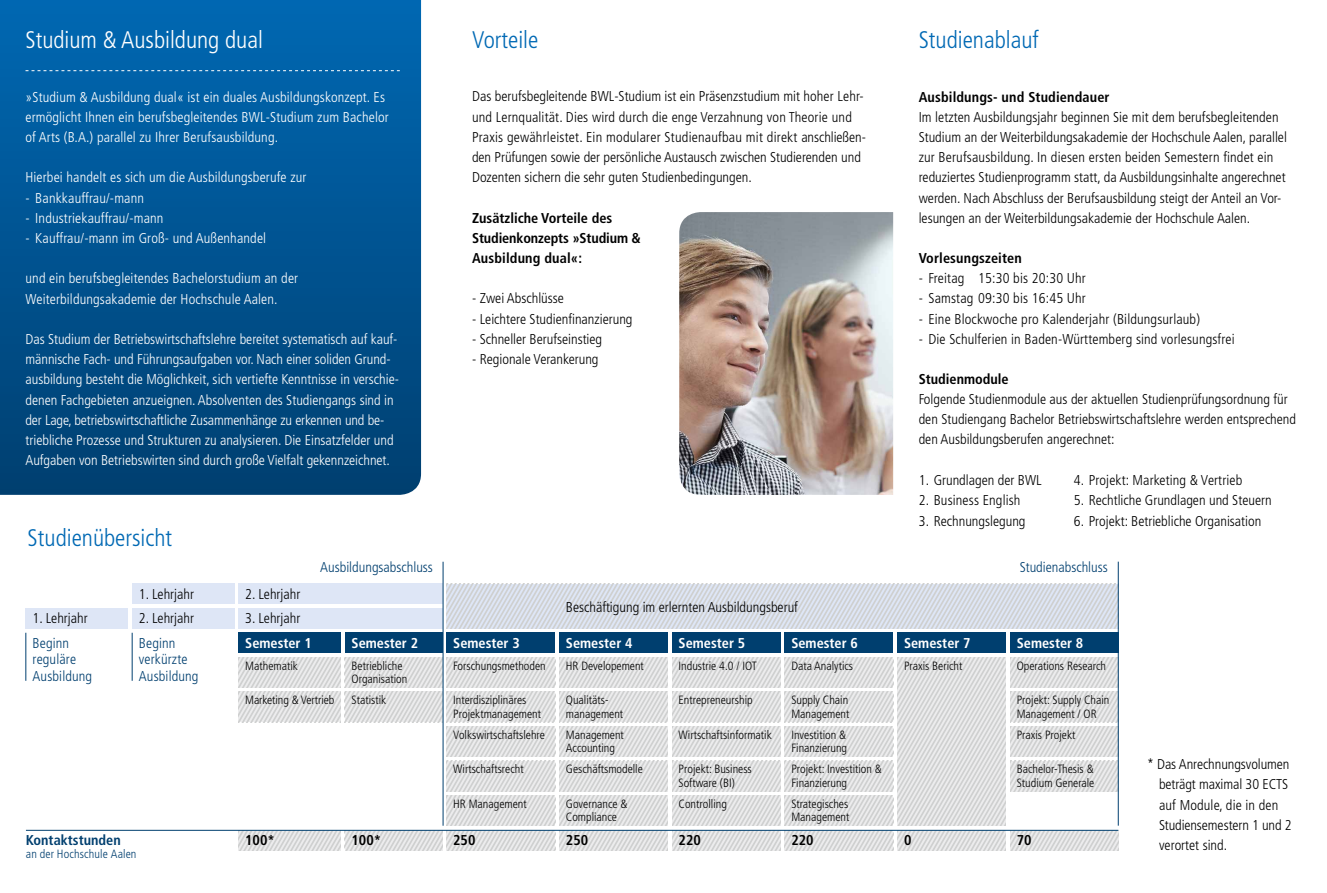
<style>
.page{position:relative;width:1327px;height:893px;background:#fff}
.page>*{position:absolute;margin:0;border:0;box-sizing:border-box;transform-origin:0 0}
.t1{font:300 condensed 24px "Frutiger LT Pro";color:#0069b4}
.t2{font:300 condensed 24px "Frutiger LT Pro";color:#fff}
.t3{font:300 condensed 14.25px/20.2px "Frutiger LT Pro";color:#000}
.t4{font:300 condensed 14.25px/20.2px "Frutiger LT Pro";color:#fff}
.t5{font:700 condensed 14.25px/20.2px "Frutiger LT Pro";color:#000}
.t6{font:300 condensed 14.25px/16.5px "Frutiger LT Pro";letter-spacing:.01em;color:#003f6f}
.t7{font:700 condensed 14.25px "Frutiger LT Pro";color:#fff}
.t8{font:700 condensed 14.25px "Frutiger LT Pro";color:#003f6f}
.t9{font:300 condensed 12px/13.5px "Frutiger LT Pro";color:#000}
.t10{font:300 condensed 12px "Frutiger LT Pro";letter-spacing:.01em;color:#003f6f}
</style>
<div class="page">
<div style="left:1010px;top:633px;width:108px;height:20px;background:#003f6f"></div>
<svg style="left:0;top:0;width:421px;height:495px;background:#005391"></svg>
<svg style="left:26px;top:70px;width:374px;height:1px"></svg>
<div style="left:559px;top:633px;width:109px;height:20px;background:#003f6f"></div>
<svg style="left:446px;top:584px;width:672px;height:44px;background:#d6dbe4"></svg>
<div style="left:672px;top:633px;width:108px;height:20px;background:#003f6f"></div>
<div style="left:784px;top:633px;width:109px;height:20px;background:#003f6f"></div>
<div style="left:897px;top:633px;width:109px;height:20px;background:#003f6f"></div>
<div style="left:446px;top:633px;width:109px;height:20px;background:#003f6f"></div>
<div style="left:239px;top:608px;width:204px;height:20px;background:#dee6f6"></div>
<div style="left:239px;top:584px;width:204px;height:20px;background:#dee6f6"></div>
<div style="left:132px;top:608px;width:102px;height:20px;background:#dee6f6"></div>
<div style="left:132px;top:584px;width:102px;height:20px;background:#dee6f6"></div>
<div style="left:26px;top:608px;width:102px;height:20px;background:#dee6f6"></div>
<div style="left:239px;top:633px;width:102px;height:20px;background:#003f6f"></div>
<div style="left:345px;top:633px;width:98px;height:20px;background:#003f6f"></div>
<svg style="left:239px;top:657px;width:879px;height:193px"></svg>
<hr style="left:26px;top:830px;width:1092px;height:1px;background:#003f6f">
<hr style="left:443px;top:562px;width:1px;height:264px;background:#003f6f">
<hr style="left:26px;top:633px;width:1px;height:48px;background:#003f6f">
<hr style="left:132px;top:633px;width:1px;height:48px;background:#003f6f">
<hr style="left:1118px;top:562px;width:1px;height:264px;background:#003f6f">
<img style="left:679px;top:212px;width:214px;height:283px">
<h1 class="t2" style="left:26px;top:26px;width:239px">Studium &amp; Ausbildung dual</h1>
<h1 class="t1" style="left:472px;top:26px;width:68px">Vorteile</h1>
<h1 class="t1" style="left:918px;top:26px;width:122px">Studienablauf</h1>
<p class="t4" style="left:26px;top:87px;width:365px">»Studium &amp; Ausbildung dual« ist ein duales Ausbildungskonzept. Es ermöglicht Ihnen ein berufsbegleitendes BWL-Studium zum Bachelor of Arts (B.A.) parallel zu Ihrer Berufsausbildung.</p>
<p class="t4" style="left:26px;top:167px;width:282px">Hierbei handelt es sich um die Ausbildungsberufe zur</p>
<p class="t4" style="left:26px;top:188px;width:120px">- Bankkauffrau/-mann</p>
<p class="t4" style="left:26px;top:208px;width:139px">- Industriekauffrau/-mann</p>
<p class="t4" style="left:26px;top:228px;width:242px">- Kauffrau/-mann im Groß- und Außenhandel</p>
<p class="t4" style="left:26px;top:268px;width:274px">und ein berufsbegleitendes Bachelorstudium an der<br>Weiterbildungsakademie der Hochschule Aalen.</p>
<p class="t4" style="left:26px;top:329px;width:375px">Das Studium der Betriebswirtschaftslehre bereitet systematisch auf kauf&shy;männische Fach- und Führungsaufgaben vor. Nach einer soliden Grund&shy;ausbildung besteht die Möglichkeit, sich vertiefte Kenntnisse in verschie&shy;denen Fachgebieten anzueignen. Absolventen des Studiengangs sind in der Lage, betriebswirtschaftliche Zusammenhänge zu erkennen und be&shy;triebliche Prozesse und Strukturen zu analysieren. Die Einsatzfelder und Aufgaben von Betriebswirten sind durch große Vielfalt gekennzeichnet.</p>
<h1 class="t1" style="left:28px;top:524px;width:146px">Studienübersicht</h1>
<p class="t3" style="left:472px;top:87px;width:395px">Das berufsbegleitende BWL-Studium ist ein Präsenzstudium mit hoher Lehr&shy;und Lernqualität. Dies wird durch die enge Verzahnung von Theorie und Praxis gewährleistet. Ein modularer Studienaufbau mit direkt anschließen&shy;den Prüfungen sowie der persönliche Austausch zwischen Studierenden und Dozenten sichern die sehr guten Studienbedingungen.</p>
<p class="t5" style="left:472px;top:208px;width:170px">Zusätzliche Vorteile des<br>Studienkonzepts »Studium &amp;<br>Ausbildung dual«:</p>
<p class="t3" style="left:472px;top:289px;width:93px">- Zwei Abschlüsse</p>
<p class="t3" style="left:472px;top:309px;width:162px">- Leichtere Studienfinanzierung</p>
<p class="t3" style="left:472px;top:329px;width:132px">- Schneller Berufseinstieg</p>
<p class="t3" style="left:472px;top:349px;width:128px">- Regionale Verankerung</p>
<p class="t5" style="left:918px;top:86px;width:192px">Ausbildungs- und Studiendauer</p>
<p class="t3" style="left:918px;top:107px;width:370px">Im letzten Ausbildungsjahr beginnen Sie mit dem berufsbegleitenden Studium an der Weiterbildungsakademie der Hochschule Aalen, parallel zur Berufsausbildung. In diesen ersten beiden Semestern findet ein reduziertes Studienprogramm statt, da Ausbildungsinhalte angerechnet werden. Nach Abschluss der Berufsausbildung steigt der Anteil an Vor&shy;lesungen an der Weiterbildungsakademie der Hochschule Aalen.</p>
<p class="t5" style="left:918px;top:248px;width:105px">Vorlesungszeiten</p>
<p class="t3" style="left:918px;top:268px;width:169px">- Freitag 15:30 bis 20:30 Uhr</p>
<p class="t3" style="left:918px;top:289px;width:169px">- Samstag 09:30 bis 16:45 Uhr</p>
<p class="t3" style="left:918px;top:309px;width:283px">- Eine Blockwoche pro Kalenderjahr (Bildungsurlaub)</p>
<p class="t3" style="left:918px;top:329px;width:317px">- Die Schulferien in Baden-Württemberg sind vorlesungsfrei</p>
<p class="t5" style="left:918px;top:368px;width:92px">Studienmodule</p>
<p class="t3" style="left:918px;top:389px;width:379px">Folgende Studienmodule aus der aktuellen Studienprüfungsordnung für den Studiengang Bachelor Betriebswirtschaftslehre werden entsprechend den Ausbildungsberufen angerechnet:</p>
<p class="t3" style="left:1073px;top:470px;width:170px">4. Projekt: Marketing &amp; Vertrieb</p>
<p class="t3" style="left:1073px;top:490px;width:199px">5. Rechtliche Grundlagen und Steuern</p>
<p class="t3" style="left:1073px;top:511px;width:189px">6. Projekt: Betriebliche Organisation</p>
<p class="t3" style="left:918px;top:470px;width:124px">1. Grundlagen der BWL</p>
<p class="t3" style="left:918px;top:490px;width:103px">2. Business English</p>
<p class="t3" style="left:918px;top:511px;width:108px">3. Rechnungslegung</p>
<p class="t6" style="left:320px;top:559px;width:114px">Ausbildungsabschluss</p>
<p class="t6" style="left:1019px;top:559px;width:90px">Studienabschluss</p>
<p class="t3" style="left:33px;top:608px;width:57px">1. Lehrjahr</p>
<p class="t3" style="left:139px;top:584px;width:57px">1. Lehrjahr</p>
<p class="t3" style="left:139px;top:608px;width:57px">2. Lehrjahr</p>
<p class="t3" style="left:245px;top:584px;width:57px">2. Lehrjahr</p>
<p class="t3" style="left:245px;top:608px;width:57px">3. Lehrjahr</p>
<p class="t3" style="left:566px;top:597px;width:233px">Beschäftigung im erlernten Ausbildungsberuf</p>
<p class="t6" style="left:33px;top:635px;width:61px">Beginn reguläre<br>Ausbildung</p>
<p class="t6" style="left:139px;top:635px;width:61px">Beginn verkürzte<br>Ausbildung</p>
<p class="t7" style="left:245px;top:634px;width:68px">Semester 1</p>
<p class="t7" style="left:351px;top:634px;width:68px">Semester 2</p>
<p class="t9" style="left:245px;top:659px;width:54px">Mathematik</p>
<p class="t9" style="left:351px;top:659px;width:57px">Betriebliche<br>Organisation</p>
<p class="t9" style="left:245px;top:694px;width:91px">Marketing &amp; Vertrieb</p>
<p class="t9" style="left:351px;top:694px;width:36px">Statistik</p>
<p class="t7" style="left:453px;top:634px;width:68px">Semester 3</p>
<p class="t9" style="left:453px;top:659px;width:94px">Forschungsmethoden</p>
<p class="t9" style="left:453px;top:693px;width:89px">Interdisziplinäres<br>Projektmanagement</p>
<p class="t9" style="left:453px;top:728px;width:93px">Volkswirtschaftslehre</p>
<p class="t9" style="left:453px;top:763px;width:72px">Wirtschaftsrecht</p>
<p class="t9" style="left:453px;top:797px;width:75px">HR Management</p>
<p class="t7" style="left:566px;top:634px;width:68px">Semester 4</p>
<p class="t7" style="left:678px;top:634px;width:68px">Semester 5</p>
<p class="t7" style="left:791px;top:634px;width:68px">Semester 6</p>
<p class="t7" style="left:904px;top:634px;width:68px">Semester 7</p>
<p class="t9" style="left:566px;top:659px;width:80px">HR Developement</p>
<p class="t9" style="left:566px;top:693px;width:59px">Qualitäts&shy;management</p>
<p class="t9" style="left:566px;top:728px;width:59px">Management<br>Accounting</p>
<p class="t9" style="left:566px;top:763px;width:78px">Geschäftsmodelle</p>
<p class="t9" style="left:566px;top:797px;width:63px">Governance &amp;<br>Compliance</p>
<p class="t9" style="left:678px;top:659px;width:80px">Industrie 4.0 / IOT</p>
<p class="t9" style="left:791px;top:659px;width:63px">Data Analytics</p>
<p class="t9" style="left:904px;top:659px;width:60px">Praxis Bericht</p>
<p class="t9" style="left:678px;top:693px;width:76px">Entrepreneurship</p>
<p class="t9" style="left:678px;top:728px;width:95px">Wirtschaftsinformatik</p>
<p class="t9" style="left:678px;top:763px;width:75px">Projekt: Business<br>Software (BI)</p>
<p class="t9" style="left:678px;top:797px;width:50px">Controlling</p>
<p class="t9" style="left:791px;top:693px;width:59px">Supply Chain<br>Management</p>
<p class="t9" style="left:791px;top:728px;width:57px">Investition &amp;<br>Finanzierung</p>
<p class="t9" style="left:791px;top:763px;width:92px">Projekt: Investition &amp;<br>Finanzierung</p>
<p class="t9" style="left:791px;top:797px;width:59px">Strategisches<br>Management</p>
<p class="t7" style="left:1016px;top:634px;width:68px">Semester 8</p>
<p class="t9" style="left:1016px;top:659px;width:91px">Operations Research</p>
<p class="t9" style="left:1016px;top:693px;width:94px">Projekt: Supply Chain<br>Management / OR</p>
<p class="t9" style="left:1016px;top:728px;width:60px">Praxis Projekt</p>
<p class="t9" style="left:1016px;top:763px;width:79px">Bachelor-Thesis &amp;<br>Studium Generale</p>
<p class="t8" style="left:26px;top:831px;width:96px">Kontaktstunden</p>
<p class="t5" style="left:453px;top:830px;width:24px">250</p>
<p class="t5" style="left:566px;top:830px;width:24px">250</p>
<p class="t5" style="left:678px;top:830px;width:24px">220</p>
<p class="t5" style="left:791px;top:830px;width:24px">220</p>
<p class="t5" style="left:904px;top:830px;width:9px">0</p>
<p class="t10" style="left:26px;top:847px;width:112px">an der Hochschule Aalen</p>
<p class="t5" style="left:245px;top:830px;width:31px">100*</p>
<p class="t5" style="left:351px;top:830px;width:31px">100*</p>
<p class="t5" style="left:1016px;top:830px;width:16px">70</p>
<p class="t3" style="left:1159px;top:754px;width:134px;text-indent:-12px">* Das Anrechnungsvolumen beträgt maximal 30 ECTS auf Module, die in den<br>Studiensemestern 1 und 2 verortet sind.</p>
</div>
